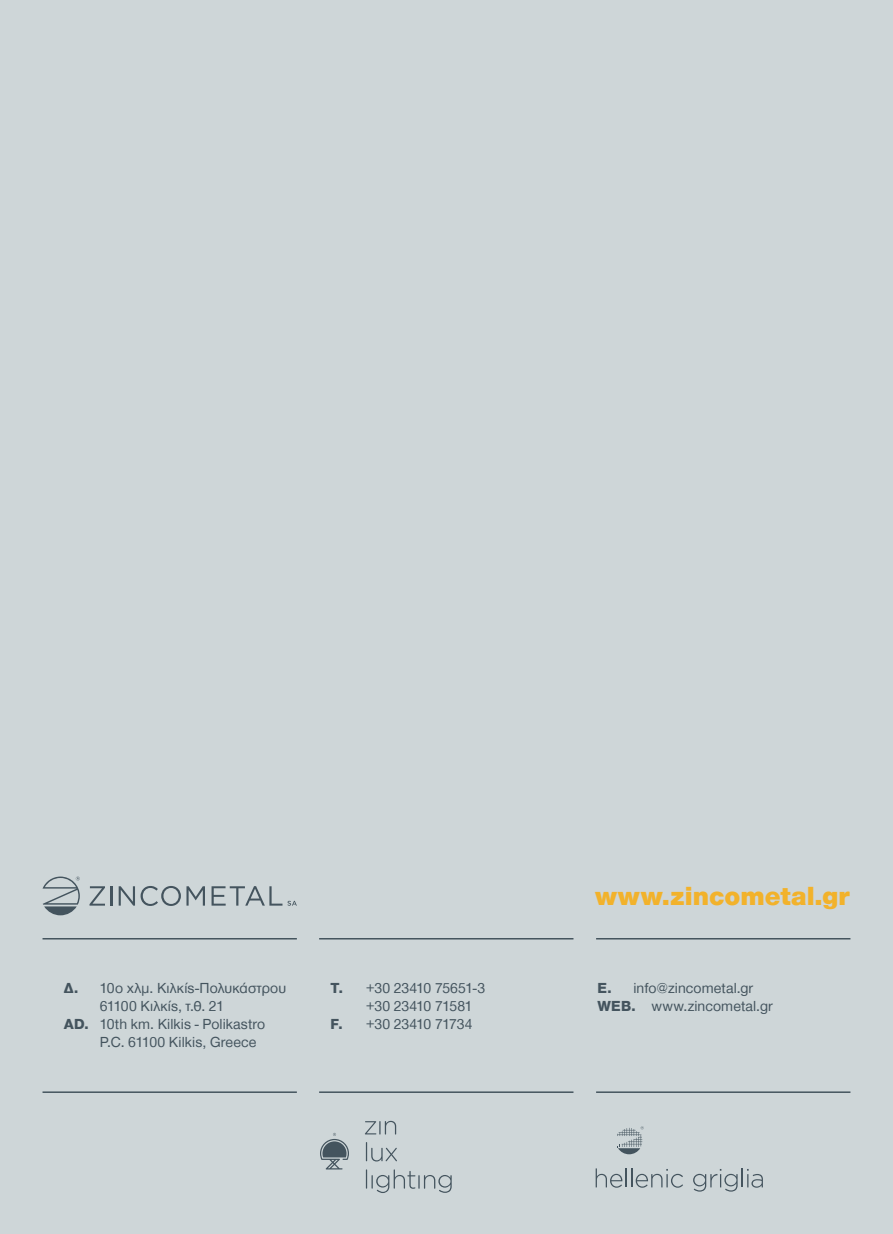
<style>
.page{position:relative;width:893px;height:1234px;background:#fff}
.page>*{position:absolute;margin:0;border:0;box-sizing:border-box;transform-origin:0 0}
.t1{font:900 27px "MC Neue 12";letter-spacing:.005em;color:#f2b22b}
.t2{font:15px/18px "MC Neue 08";letter-spacing:.005em;color:#44545e}
.t3{font:15px "MC Neue 08";letter-spacing:-.015em;color:#44545e}
.t4{font:15px "MC Neue 08";letter-spacing:-.02em;color:#44545e}
.s1{font-family:"MC Neue 11";font-weight:800}
</style>
<div class="page">
<div style="left:0;top:0;width:893px;height:1233px;background:#ced6d8"></div>
<svg style="left:89px;top:886px;width:23px;height:19px"></svg>
<svg style="left:119px;top:886px;width:16px;height:19px"></svg>
<svg style="left:141px;top:885px;width:64px;height:20px"></svg>
<svg style="left:212px;top:885px;width:85px;height:20px"></svg>
<svg style="left:43px;top:876px;width:37px;height:39px"></svg>
<svg style="left:596px;top:1168px;width:87px;height:19px"></svg>
<svg style="left:693px;top:1168px;width:70px;height:23px"></svg>
<svg style="left:617px;top:1125px;width:27px;height:28px"></svg>
<svg style="left:365px;top:1120px;width:31px;height:14px"></svg>
<svg style="left:366px;top:1141px;width:31px;height:20px"></svg>
<svg style="left:366px;top:1169px;width:86px;height:23px"></svg>
<svg style="left:320px;top:1132px;width:29px;height:37px"></svg>
<hr style="left:43px;top:937px;width:254px;height:2px;background:#44545e">
<hr style="left:319px;top:937px;width:254px;height:2px;background:#44545e">
<hr style="left:596px;top:937px;width:254px;height:2px;background:#44545e">
<hr style="left:43px;top:1091px;width:254px;height:1px;background:#44545e">
<hr style="left:319px;top:1091px;width:254px;height:1px;background:#44545e">
<hr style="left:596px;top:1091px;width:254px;height:1px;background:#44545e">
<p class="t2" style="left:64px;top:979px;width:224px"><span class="s1">Δ.</span> 10ο χλμ. Κιλκίς-Πολυκάστρου</p>
<p class="t2" style="left:100px;top:997px;width:126px">61100 Κιλκίς, τ.θ. 21</p>
<p class="t2" style="left:64px;top:1015px;width:203px"><span class="s1">AD.</span> 10th km. Kilkis - Polikastro</p>
<p class="t2" style="left:100px;top:1033px;width:158px">P.C. 61100 Kilkis, Greece</p>
<p class="t2" style="left:331px;top:979px;width:156px"><span class="s1">Τ.</span> +30 23410 75651-3</p>
<p class="t4" style="left:367px;top:998px;width:108px">+30 23410 71581</p>
<p class="t3" style="left:331px;top:1016px;width:143px"><span class="s1">F.</span> +30 23410 71734</p>
<h1 class="t1" style="left:595px;top:881px;width:256px">www.zincometal.gr</h1>
<p class="t2" style="left:597px;top:979px;width:177px"><span class="s1">Ε.</span> info@zincometal.gr<br><span class="s1">WEB.</span> www.zincometal.gr</p>
</div>
